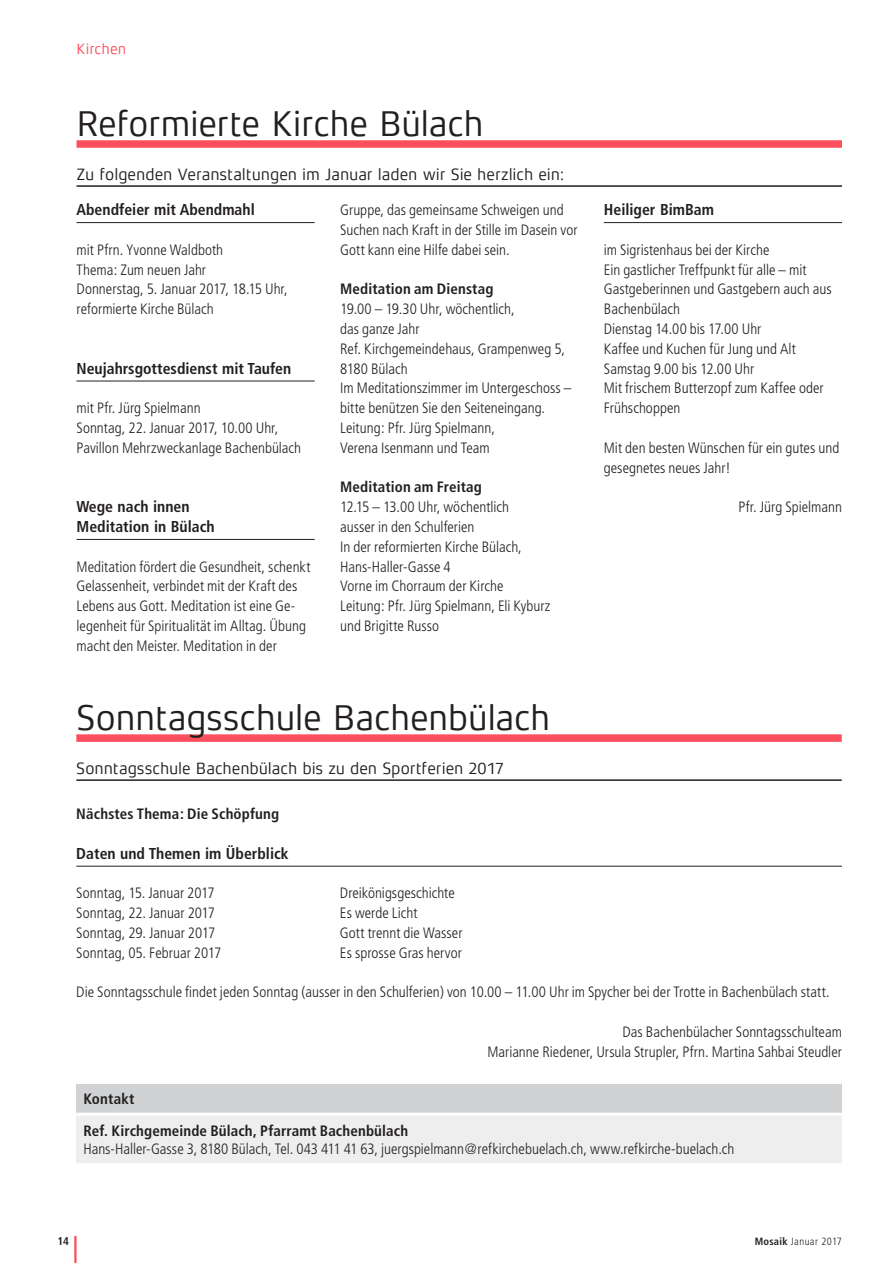
<style>
.page{position:relative;width:893px;height:1263px;background:#fff}
.page>*{position:absolute;margin:0;border:0;box-sizing:border-box;transform-origin:0 0}
.t1{font:36px "Xenois Sans Pro";letter-spacing:-.015em;color:#231f20}
.t2{font:16.5px "Xenois Sans Pro";letter-spacing:-.01em;color:#231f20}
.t3{font:700 condensed 15.75px/19.8px "Frutiger";color:#231f20}
.t4{font:300 condensed 15px/19.8px "Frutiger";color:#231f20}
.t5{font:700 condensed 15px/31.7px "Frutiger";letter-spacing:.01em;color:#231f20}
.t6{font:15px "Xenois Sans Pro";letter-spacing:-.005em;color:#fc4f5e}
.t7{font:700 condensed 11.25px "Frutiger";color:#231f20}
.t8{font:300 condensed 10.5px "Frutiger";letter-spacing:.04em;color:#231f20}
.s1{font-weight:700}
</style>
<div class="page">
<hr style="left:74px;top:1236px;width:3px;height:27px;background:#fc4f5e">
<hr style="left:604px;top:222px;width:238px;height:1px;background:#231f20">
<hr style="left:77px;top:222px;width:238px;height:1px;background:#231f20">
<hr style="left:77px;top:381px;width:238px;height:1px;background:#231f20">
<hr style="left:77px;top:539px;width:238px;height:1px;background:#231f20">
<div style="left:77px;top:140px;width:765px;height:8px;background:#fc4f5e"></div>
<hr style="left:77px;top:185px;width:765px;height:2px;background:#231f20">
<div style="left:76px;top:734px;width:766px;height:8px;background:#fc4f5e"></div>
<hr style="left:76px;top:779px;width:766px;height:2px;background:#231f20">
<hr style="left:76px;top:866px;width:766px;height:1px;background:#231f20">
<div style="left:76px;top:1082px;width:766px;height:32px;background:#d1d2d4"></div>
<div style="left:76px;top:1114px;width:766px;height:50px;background:#eeeeef"></div>
<hr style="left:76px;top:1081px;width:766px;height:3px;background:#fff">
<hr style="left:76px;top:1113px;width:766px;height:3px;background:#fff">
<hr style="left:76px;top:1163px;width:766px;height:3px;background:#fff">
<p class="t6" style="left:77px;top:40px;width:51px">Kirchen</p>
<h1 class="t1" style="left:77px;top:103px;width:409px">Reformierte Kirche Bülach</h1>
<p class="t2" style="left:77px;top:165px;width:489px">Zu folgenden Veranstaltungen im Januar laden wir Sie herzlich ein:</p>
<p class="t3" style="left:77px;top:200px;width:180px">Abendfeier mit Abendmahl</p>
<p class="t4" style="left:77px;top:240px;width:213px">mit Pfrn. Yvonne Waldboth<br>Thema: Zum neuen Jahr<br>Donnerstag, 5. Januar 2017, 18.15 Uhr, reformierte Kirche Bülach</p>
<p class="t3" style="left:77px;top:358px;width:216px">Neujahrsgottesdienst mit Taufen</p>
<p class="t4" style="left:77px;top:398px;width:226px">mit Pfr. Jürg Spielmann<br>Sonntag, 22. Januar 2017, 10.00 Uhr,<br>Pavillon Mehrzweckanlage Bachenbülach</p>
<p class="t3" style="left:77px;top:497px;width:140px">Wege nach innen<br>Meditation in Bülach</p>
<p class="t4" style="left:77px;top:557px;width:235px">Meditation fördert die Gesundheit, schenkt Gelassenheit, verbindet mit der Kraft des Lebens aus Gott. Meditation ist eine Ge&shy;legenheit für Spiritualität im Alltag. Übung macht den Meister. Meditation in der</p>
<p class="t4" style="left:340px;top:200px;width:239px">Gruppe, das gemeinsame Schweigen und<br>Suchen nach Kraft in der Stille im Dasein vor<br>Gott kann eine Hilfe dabei sein.</p>
<p class="t5" style="left:340px;top:273px;width:155px">Meditation am Dienstag</p>
<p class="t4" style="left:340px;top:299px;width:233px">19.00 – 19.30 Uhr, wöchentlich,<br>das ganze Jahr<br>Ref. Kirchgemeindehaus, Grampenweg 5,<br>8180 Bülach<br>Im Meditationszimmer im Untergeschoss – bitte benützen Sie den Seiteneingang.<br>Leitung: Pfr. Jürg Spielmann,<br>Verena Isenmann und Team</p>
<p class="t5" style="left:340px;top:471px;width:143px">Meditation am Freitag</p>
<p class="t4" style="left:340px;top:497px;width:212px">12.15 – 13.00 Uhr, wöchentlich<br>ausser in den Schulferien<br>In der reformierten Kirche Bülach,<br>Hans-Haller-Gasse 4<br>Vorne im Chorraum der Kirche<br>Leitung: Pfr. Jürg Spielmann, Eli Kyburz und Brigitte Russo</p>
<p class="t3" style="left:604px;top:200px;width:112px">Heiliger BimBam</p>
<p class="t4" style="left:604px;top:240px;width:229px">im Sigristenhaus bei der Kirche<br>Ein gastlicher Treffpunkt für alle – mit<br>Gastgeberinnen und Gastgebern auch aus<br>Bachenbülach<br>Dienstag 14.00 bis 17.00 Uhr<br>Kaffee und Kuchen für Jung und Alt<br>Samstag 9.00 bis 12.00 Uhr<br>Mit frischem Butterzopf zum Kaffee oder<br>Frühschoppen</p>
<p class="t4" style="left:604px;top:438px;width:237px">Mit den besten Wünschen für ein gutes und gesegnetes neues Jahr!</p>
<p class="t4" style="left:738px;top:497px;width:105px">Pfr. Jürg Spielmann</p>
<h1 class="t1" style="left:76px;top:697px;width:476px">Sonntagsschule Bachenbülach</h1>
<p class="t2" style="left:76px;top:759px;width:430px">Sonntagsschule Bachenbülach bis zu den Sportferien 2017</p>
<p class="t5" style="left:76px;top:798px;width:204px">Nächstes Thema: Die Schöpfung</p>
<p class="t3" style="left:76px;top:843px;width:214px">Daten und Themen im Überblick</p>
<p class="t4" style="left:76px;top:883px;width:140px">Sonntag, 15. Januar 2017</p>
<p class="t4" style="left:340px;top:883px;width:116px">Dreikönigsgeschichte</p>
<p class="t4" style="left:76px;top:903px;width:140px">Sonntag, 22. Januar 2017</p>
<p class="t4" style="left:340px;top:903px;width:79px">Es werde Licht</p>
<p class="t4" style="left:76px;top:923px;width:140px">Sonntag, 29. Januar 2017</p>
<p class="t4" style="left:340px;top:923px;width:124px">Gott trennt die Wasser</p>
<p class="t4" style="left:76px;top:943px;width:146px">Sonntag, 05. Februar 2017</p>
<p class="t4" style="left:340px;top:943px;width:123px">Es sprosse Gras hervor</p>
<p class="t4" style="left:76px;top:982px;width:755px">Die Sonntagsschule findet jeden Sonntag (ausser in den Schulferien) von 10.00 – 11.00 Uhr im Spycher bei der Trotte in Bachenbülach statt.</p>
<p class="t4" style="left:487px;top:1022px;width:356px;text-align:right">Das Bachenbülacher Sonntagsschulteam<br>Marianne Riedener, Ursula Strupler, Pfrn. Martina Sahbai Steudler</p>
<p class="t5" style="left:84px;top:1083px;width:326px">Kontakt<br>Ref. Kirchgemeinde Bülach, Pfarramt Bachenbülach</p>
<p class="t4" style="left:83px;top:1139px;width:652px">Hans-Haller-Gasse 3, 8180 Bülach, Tel. 043 411 41 63, juergspielmann@refkirchebuelach.ch, www.refkirche-buelach.ch</p>
<p class="t7" style="left:58px;top:1234px;width:13px">14</p>
<p class="t8" style="left:755px;top:1235px;width:89px"><span class="s1">Mosaik</span> Januar 2017</p>
</div>
